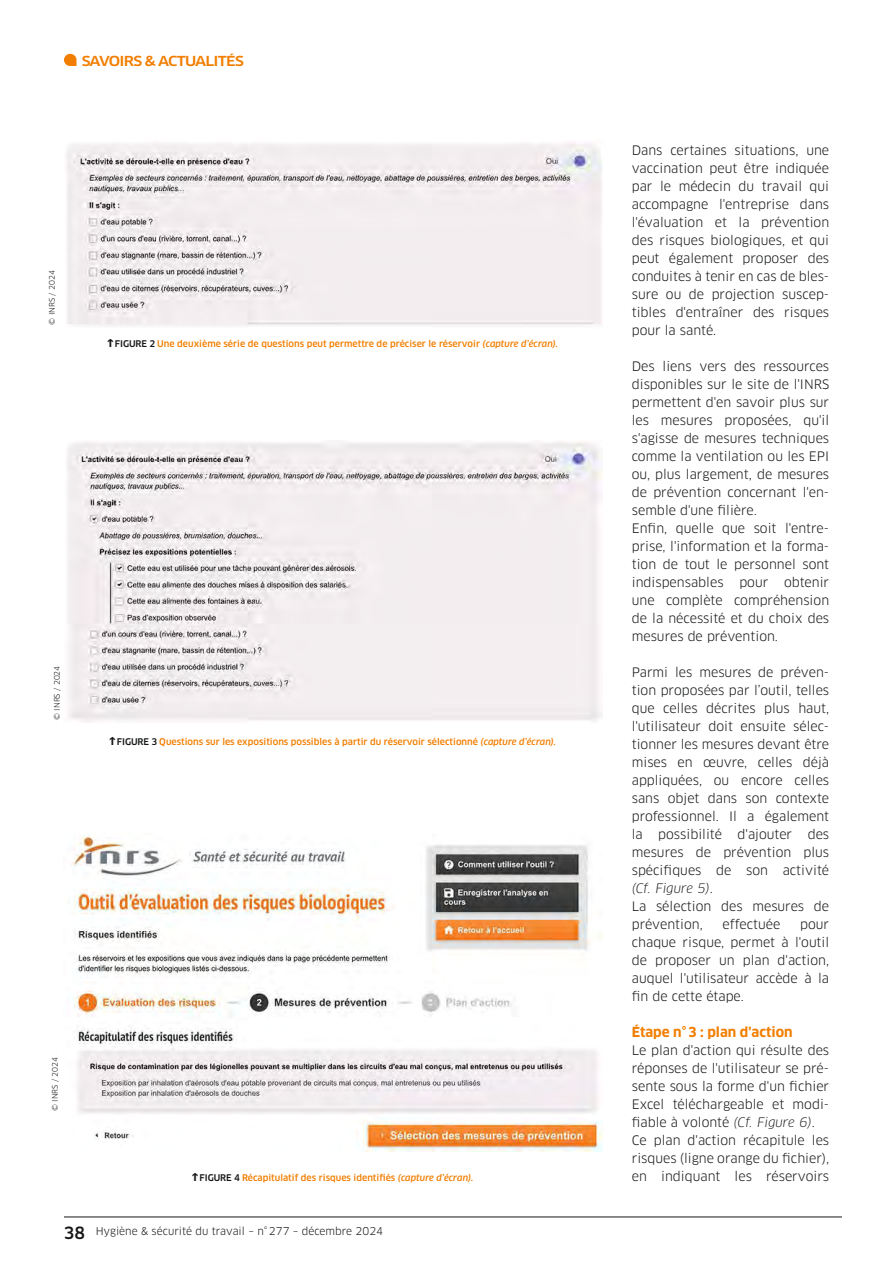
<style>
.page{position:relative;width:893px;height:1263px;background:#fff}
.page>*{position:absolute;margin:0;border:0;box-sizing:border-box;transform-origin:0 0}
.t1{font:700 13.5px "Clan OT";color:#f27e00}
.t2{font:500 13.5px "Clan OT";letter-spacing:-.05em;color:#f27e00;scale:1.14 1}
.t3{font:12.75px/18px "Clan OT";color:#151616}
.t4{font:10.5px "Clan OT";color:#151616}
.t5{font:500 9px "Clan OT";color:#f27e00}
.t6{font:7.5px "Clan OT";color:#151616}
.s1{font-family:"Hussar Motorway";font-weight:400;color:#151616}
.s2{color:#151616}
.s3{font-style:italic}
.s4{font-weight:500;font-size:16.5px}
</style>
<div class="page">
<hr style="left:64px;top:1217px;width:778px;height:1px;background:#151616">
<svg style="left:64px;top:54px;width:13px;height:12px"></svg>
<img style="left:66px;top:142px;width:536px;height:184px">
<img style="left:67px;top:442px;width:535px;height:280px">
<img style="left:71px;top:835px;width:531px;height:317px">
<p class="t2" style="left:82px;top:53px;width:144px">SAVOIRS &amp; ACTUALITÉS</p>
<p class="t6" style="left:49px;top:325px;width:56px;rotate:-90deg">© INRS / 2024</p>
<p class="t5" style="left:107px;top:338px;width:452px"><span class="s1">b</span> <span class="s2">FIGURE 2</span> Une deuxième série de questions peut permettre de préciser le réservoir <span class="s3">(capture d’écran).</span></p>
<p class="t6" style="left:54px;top:720px;width:56px;rotate:-90deg">© INRS / 2024</p>
<p class="t5" style="left:109px;top:736px;width:448px"><span class="s1">b</span> <span class="s2">FIGURE 3</span> Questions sur les expositions possibles à partir du réservoir sélectionné <span class="s3">(capture d’écran).</span></p>
<p class="t6" style="left:52px;top:1111px;width:56px;rotate:-90deg">© INRS / 2024</p>
<p class="t5" style="left:192px;top:1173px;width:283px"><span class="s1">b</span> <span class="s2">FIGURE 4</span> Récapitulatif des risques identifiés <span class="s3">(capture d’écran).</span></p>
<p class="t4" style="left:64px;top:1227px;width:321px"><span class="s4">38</span> Hygiène &amp; sécurité du travail – n°277 – décembre 2024</p>
<p class="t3" style="left:632px;top:142px;width:199px;text-align:justify">Dans certaines situations, une vaccination peut être indiquée par le médecin du travail qui accompagne l'entreprise dans l'évaluation et la prévention des risques biologiques, et qui peut également proposer des conduites à tenir en cas de bles&shy;sure ou de projection suscep&shy;tibles d'entraîner des risques pour la santé.</p>
<p class="t3" style="left:632px;top:358px;width:199px">Des liens vers des ressources disponibles sur le site de l'INRS permettent d'en savoir plus sur les mesures proposées, qu'il s'agisse de mesures techniques comme la ventilation ou les EPI ou, plus largement, de mesures de prévention concernant l'en&shy;semble d'une filière.<br>Enfin, quelle que soit l'entre&shy;prise, l'information et la forma&shy;tion de tout le personnel sont indispensables pour obtenir une complète compréhension de la nécessité et du choix des mesures de prévention.</p>
<p class="t3" style="left:632px;top:664px;width:199px">Parmi les mesures de préven&shy;tion proposées par l’outil, telles que celles décrites plus haut, l'utilisateur doit ensuite sélec&shy;tionner les mesures devant être mises en œuvre, celles déjà appliquées, ou encore celles sans objet dans son contexte professionnel. Il a également la possibilité d'ajouter des mesures de prévention plus spécifiques de son activité <span class="s3">(Cf. Figure 5)</span>.<br>La sélection des mesures de prévention,</p>
<p class="t3" style="left:722px;top:916px;width:59px">effectuée</p>
<p class="t3" style="left:632px;top:916px;width:199px;text-align:justify;text-indent:168px">pour chaque risque, permet à l'outil de proposer un plan d'action, auquel l'utilisateur accède à la fin de cette étape.</p>
<p class="t1" style="left:632px;top:1025px;width:162px">Étape n°3 : plan d'action</p>
<p class="t3" style="left:632px;top:1042px;width:199px">Le plan d'action qui résulte des réponses de l'utilisateur se pré&shy;sente sous la forme d'un fichier<br>Excel téléchargeable et modi&shy;fiable à volonté <span class="s3">(Cf. Figure 6)</span>.<br>Ce plan d'action récapitule les risques (ligne orange du fichier), en indiquant les réservoirs</p>
</div>
